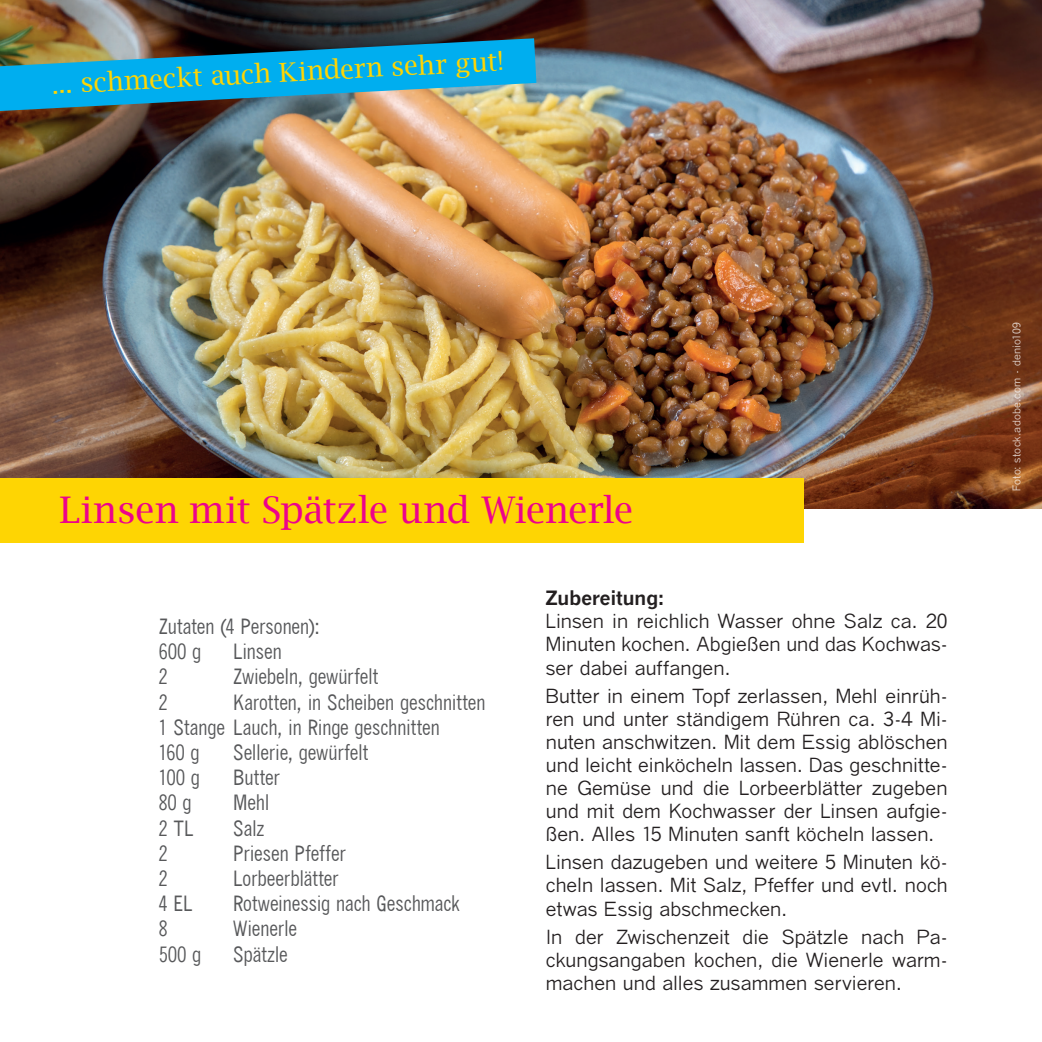
<style>
.page{position:relative;width:1042px;height:1042px;background:#fff}
.page>*{position:absolute;margin:0;border:0;box-sizing:border-box;transform-origin:0 0}
.t1{font:36.75px "Lucida Bright";letter-spacing:-.01em;color:#ed028c}
.t2{font:26.25px "Lucida Bright";color:#fed503}
.t3{font:21px/25.2px "Quick Type Condensed";letter-spacing:-.01em;color:#57585a}
.t4{font:19.25px/23.1px "Quick Type";color:#231f20;text-align:justify}
.t5{font:700 19.25px "Quick Type";letter-spacing:.005em;color:#231f20}
.t6{font:10.5px "Quick Type";letter-spacing:.025em;color:#fff}
</style>
<div class="page">
<img style="left:0;top:0;width:1042px;height:509px">
<img style="left:0;top:38px;width:536px;height:73px">
<div style="left:0;top:478px;width:804px;height:65px;background:#fed503"></div>
<h2 class="t2" style="left:51px;top:69px;width:454px;rotate:-3deg">... schmeckt auch Kindern sehr gut!</h2>
<h1 class="t1" style="left:60px;top:489px;width:575px">Linsen mit Spätzle und Wienerle</h1>
<p class="t3" style="left:159px;top:614px;width:162px">Zutaten (4 Personen):<br>600 g</p>
<p class="t3" style="left:233px;top:639px;width:50px">Linsen</p>
<p class="t3" style="left:159px;top:664px;width:10px">2</p>
<p class="t3" style="left:233px;top:664px;width:146px">Zwiebeln, gewürfelt</p>
<p class="t3" style="left:159px;top:689px;width:10px">2</p>
<p class="t3" style="left:159px;top:689px;width:328px;text-indent:74px">Karotten, in Scheiben geschnitten<br>1 Stange Lauch, in Ringe geschnitten<br>160 g</p>
<p class="t3" style="left:233px;top:740px;width:137px">Sellerie, gewürfelt</p>
<p class="t3" style="left:159px;top:765px;width:42px">100 g</p>
<p class="t3" style="left:233px;top:765px;width:48px">Butter</p>
<p class="t3" style="left:159px;top:790px;width:34px">80 g</p>
<p class="t3" style="left:233px;top:790px;width:38px">Mehl</p>
<p class="t3" style="left:159px;top:815px;width:36px">2 TL</p>
<p class="t3" style="left:233px;top:815px;width:33px">Salz</p>
<p class="t3" style="left:159px;top:840px;width:10px">2</p>
<p class="t3" style="left:233px;top:840px;width:114px">Priesen Pfeffer</p>
<p class="t3" style="left:159px;top:866px;width:10px">2</p>
<p class="t3" style="left:233px;top:866px;width:107px">Lorbeerblätter</p>
<p class="t3" style="left:159px;top:891px;width:35px">4 EL</p>
<p class="t3" style="left:233px;top:891px;width:228px">Rotweinessig nach Geschmack</p>
<p class="t3" style="left:159px;top:916px;width:10px">8</p>
<p class="t3" style="left:233px;top:916px;width:65px">Wienerle</p>
<p class="t3" style="left:159px;top:941px;width:44px">500 g</p>
<p class="t3" style="left:233px;top:941px;width:56px">Spätzle</p>
<p class="t5" style="left:546px;top:586px;width:120px">Zubereitung:</p>
<p class="t4" style="left:546px;top:610px;width:403px">Linsen in reichlich Wasser ohne Salz ca. 20<br>Minuten kochen. Abgießen und das Kochwas&shy;ser dabei auffangen.</p>
<p class="t4" style="left:546px;top:684px;width:403px">Butter in einem Topf zerlassen, Mehl einrüh&shy;ren und unter ständigem Rühren ca. 3-4 Mi&shy;nuten anschwitzen. Mit dem Essig ablöschen und leicht einköcheln lassen. Das geschnitte&shy;ne Gemüse und die Lorbeerblätter zugeben und mit dem Kochwasser der Linsen aufgie&shy;ßen. Alles 15 Minuten sanft köcheln lassen.</p>
<p class="t4" style="left:546px;top:851px;width:403px">Linsen dazugeben und weitere 5 Minuten kö&shy;cheln lassen. Mit Salz, Pfeffer und evtl. noch etwas Essig abschmecken.</p>
<p class="t4" style="left:546px;top:925px;width:403px">In der Zwischenzeit die Spätzle nach Pa&shy;ckungsangaben kochen, die Wienerle warm&shy;machen und alles zusammen servieren.</p>
<p class="t6" style="left:1010px;top:491px;width:170px;rotate:-90deg">Foto: stock.adobe.com - denio109</p>
</div>
